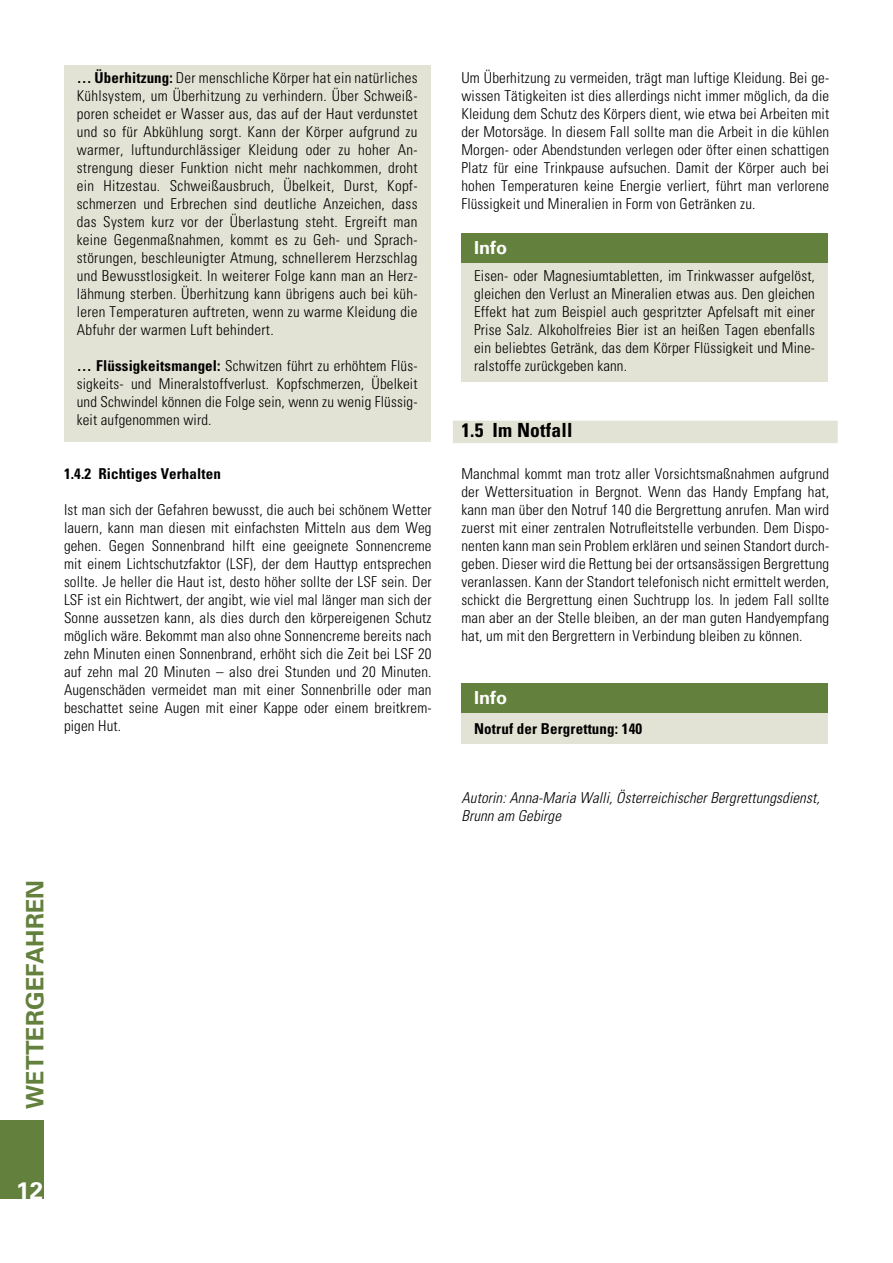
<style>
.page{position:relative;width:893px;height:1263px;background:#fff}
.page>*{position:absolute;margin:0;border:0;box-sizing:border-box;transform-origin:0 0}
.t1{font:700 24px "Univers";color:#63803c}
.t2{font:700 24px "Univers";color:#fff}
.t3{font:700 condensed 19.5px "Univers";letter-spacing:.01em;color:#000}
.t4{font:700 18px "Univers";color:#fff}
.t5{font:300 condensed 15px/18px "Univers";letter-spacing:.01em;color:#000;text-align:justify}
.t6{font:italic 300 condensed 15px/18px "Univers";letter-spacing:.01em;color:#000}
.t7{font:700 condensed 15px "Univers";letter-spacing:.01em;color:#000}
.s1{font-weight:700}
</style>
<div class="page">
<div style="left:0;top:1120px;width:43px;height:79px;background:#63803c"></div>
<div style="left:453px;top:421px;width:385px;height:22px;background:#e3e3d5"></div>
<div style="left:461px;top:233px;width:367px;height:30px;background:#63803c"></div>
<div style="left:461px;top:263px;width:367px;height:118px;background:#e3e3d5"></div>
<div style="left:461px;top:683px;width:367px;height:30px;background:#63803c"></div>
<div style="left:461px;top:713px;width:367px;height:31px;background:#e3e3d5"></div>
<div style="left:64px;top:65px;width:366px;height:377px;background:#e3e3d5"></div>
<p class="t5" style="left:77px;top:69px;width:342px"><span class="s1">… Überhitzung:</span> Der menschliche Körper hat ein natürliches Kühlsystem, um Überhitzung zu verhindern. Über Schweiß&shy;poren scheidet er Wasser aus, das auf der Haut verdunstet und so für Abkühlung sorgt. Kann der Körper aufgrund zu warmer, luftundurchlässiger Kleidung oder zu hoher An&shy;strengung dieser Funktion nicht mehr nachkommen, droht ein Hitzestau. Schweißausbruch, Übelkeit, Durst, Kopf&shy;schmerzen und Erbrechen sind deutliche Anzeichen, dass das System kurz vor der Überlastung steht. Ergreift man keine Gegenmaßnahmen, kommt es zu Geh- und Sprach&shy;störungen, beschleunigter Atmung, schnellerem Herzschlag und Bewusstlosigkeit. In weiterer Folge kann man an Herz&shy;lähmung sterben. Überhitzung kann übrigens auch bei küh&shy;leren Temperaturen auftreten, wenn zu warme Kleidung die Abfuhr der warmen Luft behindert.</p>
<p class="t5" style="left:77px;top:357px;width:342px"><span class="s1">… Flüssigkeitsmangel:</span> Schwitzen führt zu erhöhtem Flüs&shy;sigkeits- und Mineralstoffverlust. Kopfschmerzen, Übelkeit und Schwindel können die Folge sein, wenn zu wenig Flüssig&shy;keit aufgenommen wird.</p>
<p class="t7" style="left:64px;top:465px;width:159px">1.4.2 Richtiges Verhalten</p>
<p class="t5" style="left:64px;top:501px;width:369px">Ist man sich der Gefahren bewusst, die auch bei schönem Wetter lauern, kann man diesen mit einfachsten Mitteln aus dem Weg gehen. Gegen Sonnenbrand hilft eine geeignete Sonnencreme mit einem Lichtschutzfaktor (LSF), der dem Hauttyp entsprechen sollte. Je heller die Haut ist, desto höher sollte der LSF sein. Der LSF ist ein Richtwert, der angibt, wie viel mal länger man sich der Sonne aussetzen kann, als dies durch den körpereigenen Schutz möglich wäre. Bekommt man also ohne Sonnencreme bereits nach zehn Minuten einen Sonnenbrand, erhöht sich die Zeit bei LSF 20 auf zehn mal 20 Minuten – also drei Stunden und 20 Minuten.<br>Augenschäden vermeidet man mit einer Sonnenbrille oder man beschattet seine Augen mit einer Kappe oder einem breitkrem&shy;pigen Hut.</p>
<h1 class="t1" style="left:21px;top:1108px;width:230px;rotate:-90deg">WETTERGEFAHREN</h1>
<h1 class="t2" style="left:16px;top:1176px;width:28px">12</h1>
<p class="t5" style="left:461px;top:69px;width:369px">Um Überhitzung zu vermeiden, trägt man luftige Kleidung. Bei ge&shy;wissen Tätigkeiten ist dies allerdings nicht immer möglich, da die Kleidung dem Schutz des Körpers dient, wie etwa bei Arbeiten mit der Motorsäge. In diesem Fall sollte man die Arbeit in die kühlen Morgen- oder Abendstunden verlegen oder öfter einen schattigen Platz für eine Trinkpause aufsuchen. Damit der Körper auch bei hohen Temperaturen keine Energie verliert, führt man verlorene Flüssigkeit und Mineralien in Form von Getränken zu.</p>
<p class="t4" style="left:474px;top:237px;width:34px">Info</p>
<p class="t5" style="left:474px;top:267px;width:342px">Eisen- oder Magnesiumtabletten, im Trinkwasser aufgelöst, gleichen den Verlust an Mineralien etwas aus. Den gleichen Effekt hat zum Beispiel auch gespritzter Apfelsaft mit einer Prise Salz. Alkoholfreies Bier ist an heißen Tagen ebenfalls ein beliebtes Getränk, das dem Körper Flüssigkeit und Mine&shy;ralstoffe zurückgeben kann.</p>
<h2 class="t3" style="left:461px;top:419px;width:113px">1.5 Im Notfall</h2>
<p class="t5" style="left:461px;top:465px;width:369px">Manchmal kommt man trotz aller Vorsichtsmaßnahmen aufgrund der Wettersituation in Bergnot. Wenn das Handy Empfang hat, kann man über den Notruf 140 die Bergrettung anrufen. Man wird zuerst mit einer zentralen Notrufleitstelle verbunden. Dem Dispo&shy;nenten kann man sein Problem erklären und seinen Standort durch&shy;geben. Dieser wird die Rettung bei der ortsansässigen Bergrettung veranlassen. Kann der Standort telefonisch nicht ermittelt werden, schickt die Bergrettung einen Suchtrupp los. In jedem Fall sollte man aber an der Stelle bleiben, an der man guten Handyempfang hat, um mit den Bergrettern in Verbindung bleiben zu können.</p>
<p class="t4" style="left:474px;top:687px;width:34px">Info</p>
<p class="t7" style="left:474px;top:720px;width:170px">Notruf der Bergrettung: 140</p>
<p class="t6" style="left:461px;top:790px;width:360px">Autorin: Anna-Maria Walli, Österreichischer Bergrettungsdienst,<br>Brunn am Gebirge</p>
</div>
